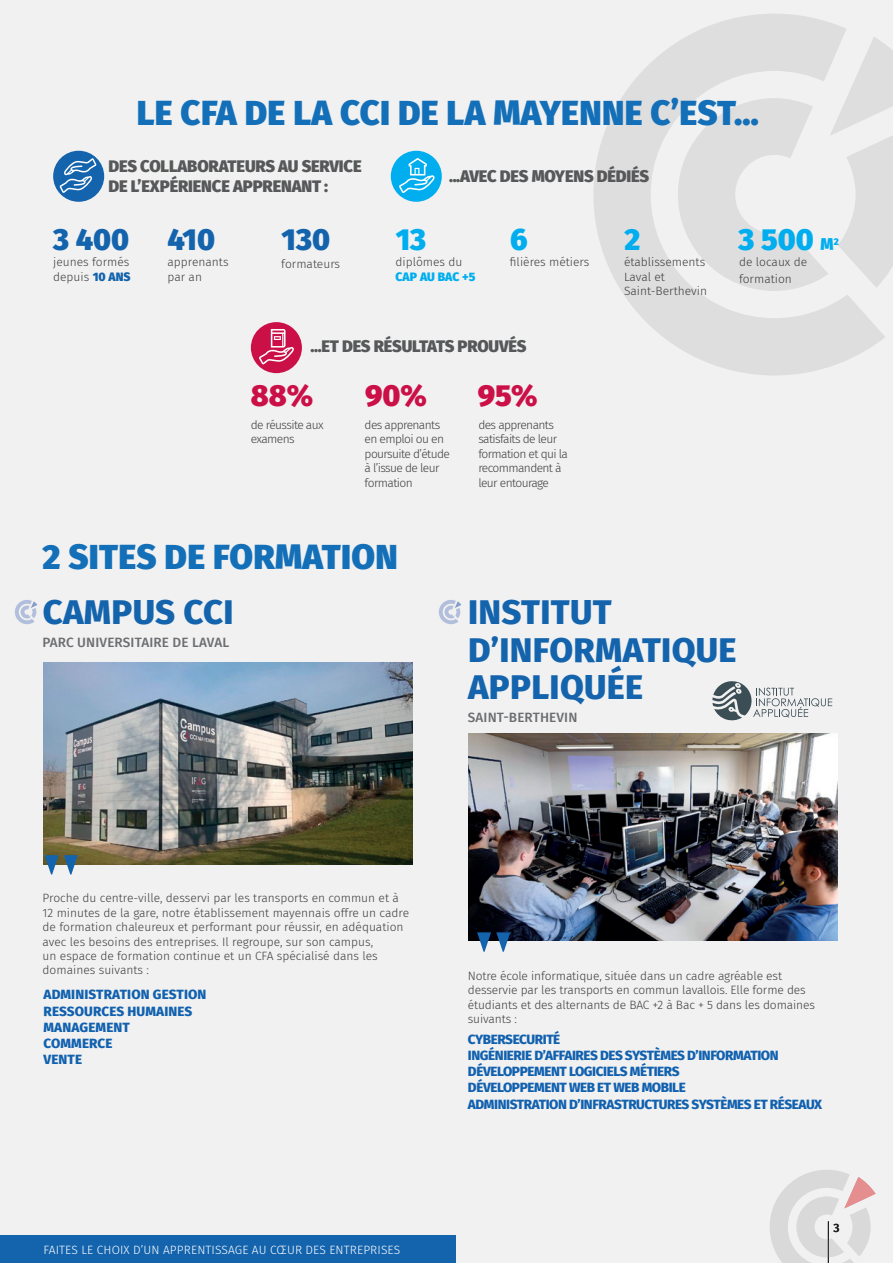
<style>
.page{position:relative;width:893px;height:1263px;background:#f1f1f1}
.page>*{position:absolute;margin:0;border:0;box-sizing:border-box;transform-origin:0 0}
.t1{font:800 34.5px/37.5px "Fira Sans";letter-spacing:.01em;color:#1363ad}
.t2{font:900 34.35px "Fira Sans";letter-spacing:.01em;color:#136fb8}
.t3{font:900 30px "Fira Sans";color:#1363ad}
.t4{font:900 30px "Fira Sans";color:#00aeef}
.t5{font:900 30px "Fira Sans";color:#cb1048}
.t6{font:900 16.5px/19.8px "Fira Sans";letter-spacing:-.01em;color:#57585a}
.t7{font:800 13.5px "Fira Sans";letter-spacing:-.03em;color:#1161af}
.t8{font:800 13.5px "Fira Sans";letter-spacing:.01em;color:#1161af}
.t9{font:500 13.5px "Fira Sans";letter-spacing:.01em;color:#6c6d70}
.t10{font:300 12px/14.4px "Fira Sans";letter-spacing:-.01em;color:#3e3e3f}
.t11{font:300 12px/14.4px "Fira Sans";letter-spacing:-.05em;color:#3e3e3f}
.t12{font:300 12px "Fira Sans";letter-spacing:.01em;color:#fff}
.t13{font:500 12px "Fira Sans";color:#231f20}
.s1{font-weight:900;color:#1363ad}
.s2{font-size:16.5px}
.s3{font-weight:900;color:#00aeef}
</style>
<div class="page">
<svg style="left:593px;top:14px;width:292px;height:361px;fill:#dfdede"></svg>
<svg style="left:678px;top:37px;width:215px;height:254px"></svg>
<div style="left:53px;top:151px;width:51px;height:51px;background:#1363ad;border-radius:50%"></div>
<svg style="left:60px;top:158px;width:37px;height:35px"></svg>
<div style="left:391px;top:151px;width:51px;height:51px;background:#00aeef;border-radius:50%"></div>
<svg style="left:399px;top:158px;width:36px;height:35px"></svg>
<div style="left:251px;top:322px;width:51px;height:51px;background:#cb1048;border-radius:50%"></div>
<svg style="left:259px;top:329px;width:35px;height:35px"></svg>
<img style="left:469px;top:733px;width:369px;height:208px">
<svg style="left:477px;top:932px;width:33px;height:20px"></svg>
<img style="left:43px;top:662px;width:369px;height:202px">
<svg style="left:45px;top:855px;width:33px;height:19px"></svg>
<svg style="left:15px;top:600px;width:22px;height:24px"></svg>
<svg style="left:439px;top:600px;width:22px;height:24px"></svg>
<svg style="left:712px;top:681px;width:120px;height:40px"></svg>
<div style="left:0;top:1235px;width:455px;height:28px;background:#1363ad"></div>
<svg style="left:770px;top:1170px;width:106px;height:93px"></svg>
<p class="t2" style="left:137px;top:82px;width:624px">LE CFA DE LA CCI DE LA MAYENNE C’EST…</p>
<p class="t6" style="left:109px;top:154px;width:255px">DES COLLABORATEURS AU SERVICE<br>DE L’EXPÉRIENCE APPRENANT :</p>
<p class="t6" style="left:449px;top:165px;width:202px">...AVEC DES MOYENS DÉDIÉS</p>
<p class="t3" style="left:53px;top:212px;width:78px">3 400</p>
<p class="t10" style="left:53px;top:255px;width:79px">jeunes formés depuis <span class="s1">10 ANS</span></p>
<p class="t3" style="left:167px;top:213px;width:49px">410</p>
<p class="t3" style="left:282px;top:213px;width:50px">130</p>
<p class="t4" style="left:396px;top:213px;width:32px">13</p>
<p class="t4" style="left:510px;top:213px;width:19px">6</p>
<p class="t4" style="left:624px;top:213px;width:17px">2</p>
<p class="t4" style="left:738px;top:213px;width:102px">3 500 <span class="s2">M</span><sup>2</sup></p>
<p class="t10" style="left:168px;top:255px;width:63px">apprenants par an</p>
<p class="t10" style="left:281px;top:256px;width:60px">formateurs</p>
<p class="t10" style="left:395px;top:255px;width:81px">diplômes du<br><span class="s3">CAP AU BAC +5</span></p>
<p class="t10" style="left:510px;top:255px;width:81px">filières métiers</p>
<p class="t10" style="left:624px;top:255px;width:85px">établissements<br>Laval et<br>Saint-Berthevin</p>
<p class="t10" style="left:739px;top:254px;width:70px;line-height:16.2px">de locaux de formation</p>
<p class="t6" style="left:310px;top:335px;width:217px">...ET DES RÉSULTATS PROUVÉS</p>
<p class="t5" style="left:251px;top:369px;width:64px">88%</p>
<p class="t5" style="left:365px;top:369px;width:63px">90%</p>
<p class="t5" style="left:478px;top:369px;width:61px">95%</p>
<p class="t11" style="left:251px;top:418px;width:74px">de réussite aux examens</p>
<p class="t11" style="left:365px;top:418px;width:87px">des apprenants en emploi ou en poursuite d’étude à l’issue de leur formation</p>
<p class="t11" style="left:478px;top:418px;width:91px">des apprenants satisfaits de leur formation et qui la recommandent à leur entourage</p>
<p class="t2" style="left:43px;top:526px;width:357px">2 SITES DE FORMATION</p>
<p class="t1" style="left:43px;top:591px;width:192px">CAMPUS CCI</p>
<p class="t9" style="left:43px;top:632px;width:188px">PARC UNIVERSITAIRE DE LAVAL</p>
<p class="t1" style="left:468px;top:591px;width:270px">INSTITUT<br>D’INFORMATIQUE<br>APPLIQUÉE</p>
<p class="t9" style="left:468px;top:706px;width:111px">SAINT-BERTHEVIN</p>
<p class="t10" style="left:43px;top:891px;width:368px">Proche du centre-ville, desservi par les transports en commun et à 12 minutes de la gare, notre établissement mayennais offre un cadre de formation chaleureux et performant pour réussir, en adéquation avec les besoins des entreprises. Il regroupe, sur son campus,<br>un espace de formation continue et un CFA spécialisé dans les domaines suivants :</p>
<p class="t8" style="left:44px;top:983px;width:164px">ADMINISTRATION GESTION</p>
<p class="t8" style="left:44px;top:999px;width:150px">RESSOURCES HUMAINES</p>
<p class="t8" style="left:44px;top:1015px;width:88px">MANAGEMENT</p>
<p class="t8" style="left:44px;top:1031px;width:71px">COMMERCE</p>
<p class="t7" style="left:44px;top:1048px;width:40px">VENTE</p>
<p class="t12" style="left:43px;top:1241px;width:358px">FAITES LE CHOIX D’UN APPRENTISSAGE AU CŒUR DES ENTREPRISES</p>
<p class="t10" style="left:468px;top:968px;width:349px">Notre école informatique, située dans un cadre agréable est desservie par les transports en commun lavallois. Elle forme des étudiants et des alternants de BAC +2 à Bac + 5 dans les domaines suivants :</p>
<p class="t7" style="left:468px;top:1027px;width:94px">CYBERSECURITÉ</p>
<p class="t7" style="left:468px;top:1043px;width:312px">INGÉNIERIE D’AFFAIRES DES SYSTÈMES D’INFORMATION</p>
<p class="t7" style="left:468px;top:1060px;width:213px">DÉVELOPPEMENT LOGICIELS MÉTIERS</p>
<p class="t7" style="left:468px;top:1076px;width:219px">DÉVELOPPEMENT WEB ET WEB MOBILE</p>
<p class="t7" style="left:468px;top:1092px;width:356px">ADMINISTRATION D’INFRASTRUCTURES SYSTÈMES ET RÉSEAUX</p>
<p class="t13" style="left:833px;top:1218px;width:8px">3</p>
</div>
